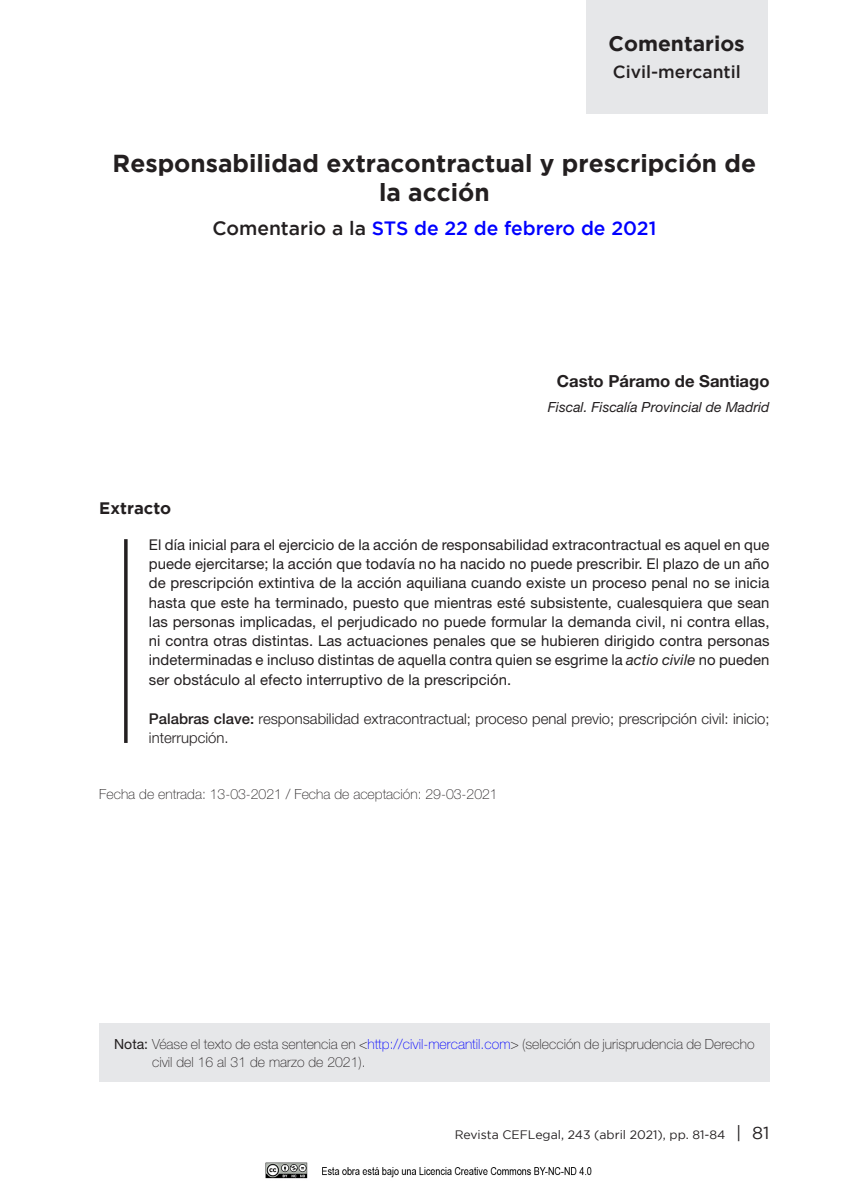
<style>
.page{position:relative;width:844px;height:1191px;background:#fff}
.page>*{position:absolute;margin:0;border:0;box-sizing:border-box;transform-origin:0 0}
.t1{font:700 24.5px/29.8px "Gotham";color:#231f20;text-align:center}
.t2{font:700 21px "Gotham";color:#231f20}
.t3{font:500 19.25px "Gotham";color:#00f}
.t4{font:500 17.5px "Gotham";color:#231f20}
.t5{font:700 16.62px "Helvetica Neue LT Std";color:#231f20}
.t6{font:700 16.62px "Gotham";color:#231f20}
.t7{font:14.88px/19.2px "Helvetica Neue LT Std";letter-spacing:.005em;color:#231f20;text-align:justify}
.t8{font:300 14.88px/19.2px "Helvetica Neue LT Std";color:#231f20}
.t9{font:100 14px/18.4px "Helvetica Neue LT Std";color:#231f20}
.t10{font:italic 14px "Helvetica Neue LT Std";color:#231f20}
.t11{font:12.25px "Gotham";color:#231f20}
.s1{color:#231f20}
.s2{font-style:italic}
.s3{font-weight:500}
.s4{font-weight:400}
.s5{color:#00f}
.s6{font-size:17.5px}
</style>
<div class="page">
<svg style="left:124px;top:539px;width:4px;height:204px"></svg>
<div style="left:99px;top:1023px;width:670px;height:58px;background:#e6e7e9"></div>
<div style="left:585px;top:0;width:182px;height:113px;background:#e6e7e9"></div>
<img style="left:265px;top:1162px;width:327px;height:17px">
<h2 class="t2" style="left:608px;top:31px;width:138px">Comentarios</h2>
<p class="t4" style="left:612px;top:62px;width:129px">Civil-mercantil</p>
<h1 class="t1" style="left:113px;top:147px;width:645px">Responsabilidad extracontractual y prescripción de la acción</h1>
<p class="t3" style="left:212px;top:217px;width:445px"><span class="s1">Comentario a la</span> STS de 22 de febrero de 2021</p>
<p class="t5" style="left:556px;top:371px;width:214px">Casto Páramo de Santiago</p>
<p class="t10" style="left:547px;top:398px;width:223px">Fiscal. Fiscalía Provincial de Madrid</p>
<p class="t6" style="left:99px;top:499px;width:73px">Extracto</p>
<p class="t7" style="left:149px;top:534px;width:622px">El día inicial para el ejercicio de la acción de responsabilidad extracontractual es aquel en que puede ejercitarse; la acción que todavía no ha nacido no puede prescribir. El plazo de un año de prescripción extintiva de la acción aquiliana cuando existe un proceso penal no se inicia hasta que este ha terminado, puesto que mientras esté subsistente, cualesquiera que sean las personas implicadas, el perjudicado no puede formular la demanda civil, ni contra ellas, ni contra otras distintas. Las actuaciones penales que se hubieren dirigido contra personas indeterminadas e incluso distintas de aquella contra quien se esgrime la <span class="s2">actio civile</span> no pueden ser obstáculo al efecto interruptivo de la prescripción.</p>
<p class="t8" style="left:149px;top:708px;width:622px"><span class="s3">Palabras clave:</span> responsabilidad extracontractual; proceso penal previo; prescripción civil: inicio; interrupción.</p>
<p class="t9" style="left:99px;top:784px;width:400px">Fecha de entrada: 13-03-2021 / Fecha de aceptación: 29-03-2021</p>
<p class="t9" style="left:152px;top:1034px;width:604px;text-indent:-38px"><span class="s4">Nota:</span> Véase el texto de esta sentencia en &lt;<span class="s5">http://civil-mercantil.com</span>&gt; (selección de jurisprudencia de Derecho civil del 16 al 31 de marzo de 2021).</p>
<p class="t11" style="left:454px;top:1128px;width:316px">Revista CEFLegal, 243 (abril 2021), pp. 81-84 <span class="s6">| 81</span></p>
</div>
